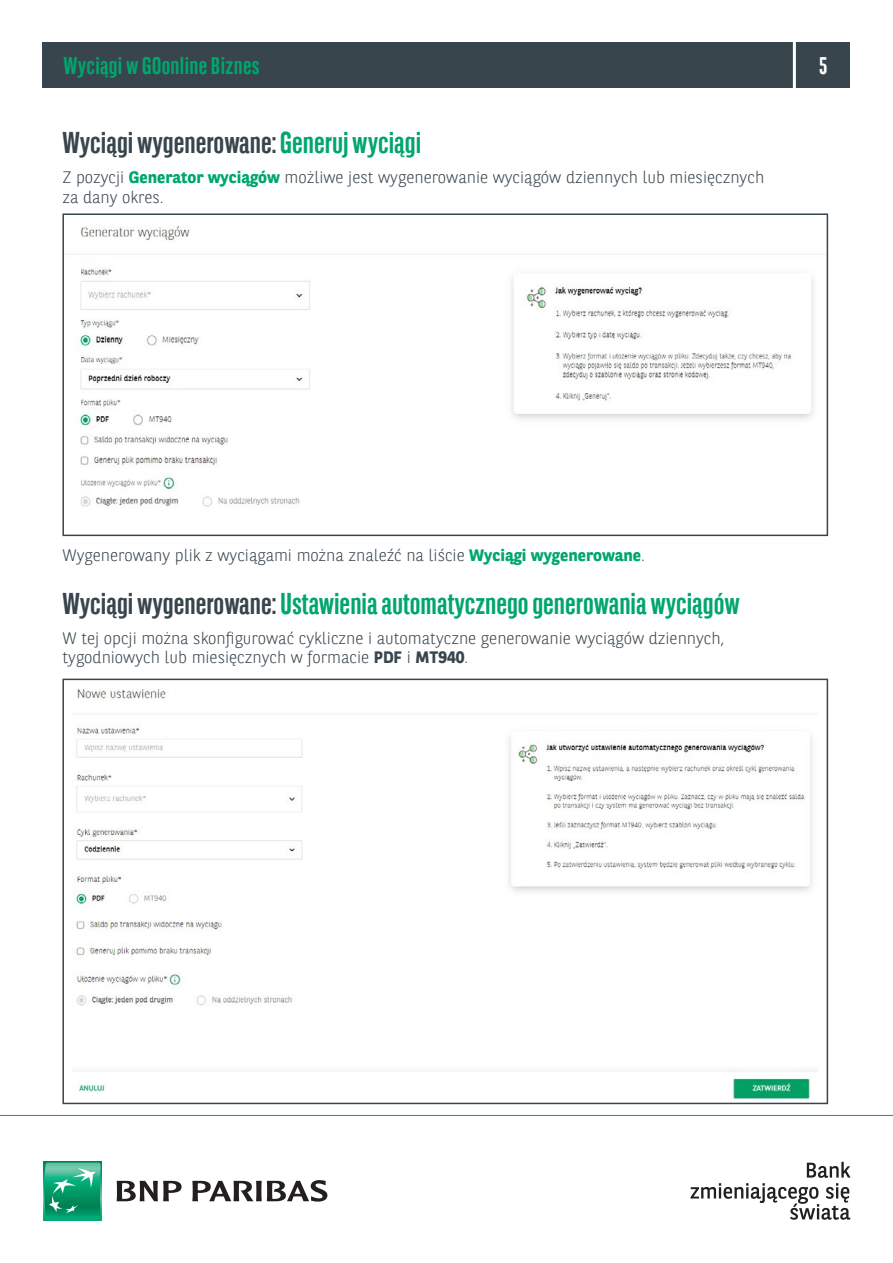
<style>
.page{position:relative;width:893px;height:1263px;background:#fff}
.page>*{position:absolute;margin:0;border:0;box-sizing:border-box;transform-origin:0 0}
.TYTUŁY_SEKCJI{font:700 30px "BNPP Sans Condensed";color:#00a66e}
.TYTUŁY_SEKCJI-2{font:700 30px "BNPP Sans Condensed";color:#38454d}
.t1{font:700 24px "BNPP Sans Condensed";letter-spacing:.015em;color:#00a66e}
.t2{font:700 24px "BNPP Sans Condensed";color:#fff}
.TEXT_BASIC{font:300 16.5px/19.5px "BNPP Sans";color:#38454d}
.s1{color:#00a66e}
.s2{font-weight:700;color:#00a66e}
.s3{color:#38454d}
.s4{font-weight:700}
</style>
<div class="page">
<svg style="left:691px;top:1161px;width:160px;height:59px"></svg>
<svg style="left:117px;top:1181px;width:65px;height:20px"></svg>
<svg style="left:192px;top:1180px;width:135px;height:21px"></svg>
<svg style="left:43px;top:1161px;width:59px;height:59px"></svg>
<svg style="left:44px;top:1163px;width:57px;height:55px;background:#2dab82"></svg>
<hr style="left:0;top:1115px;width:893px;height:1px;background:#00a66e">
<div style="left:43px;top:43px;width:807px;height:45px;background:#38454d"></div>
<hr style="left:793px;top:41px;width:3px;height:48px;background:#fff">
<img style="left:65px;top:226px;width:760px;height:281px">
<div style="left:62px;top:213px;width:766px;height:323px;border:2px solid #38454d"></div>
<img style="left:73px;top:689px;width:744px;height:410px">
<div style="left:62px;top:679px;width:766px;height:425px;border:2px solid #38454d"></div>
<h2 class="t1" style="left:64px;top:52px;width:198px">Wyciągi w GOonline Biznes</h2>
<h2 class="t2" style="left:819px;top:52px;width:10px">5</h2>
<p class="TYTUŁY_SEKCJI-2" style="left:62px;top:125px;width:360px">Wyciągi wygenerowane: <span class="s1">Generuj wyciągi</span></p>
<p class="TEXT_BASIC" style="left:62px;top:167px;width:703px">Z pozycji <span class="s2">Generator wyciągów</span> możliwe jest wygenerowanie wyciągów dziennych lub miesięcznych za dany okres.</p>
<p class="TEXT_BASIC" style="left:62px;top:545px;width:584px">Wygenerowany plik z wyciągami można znaleźć na liście <span class="s2">Wyciągi wygenerowane</span>.</p>
<p class="TYTUŁY_SEKCJI" style="left:62px;top:586px;width:679px"><span class="s3">Wyciągi wygenerowane:</span> Ustawienia automatycznego generowania wyciągów</p>
<p class="TEXT_BASIC" style="left:62px;top:627px;width:664px">W tej opcji można skonfigurować cykliczne i automatyczne generowanie wyciągów dziennych, tygodniowych lub miesięcznych w formacie <span class="s4">PDF</span> i <span class="s4">MT940</span>.</p>
</div>
